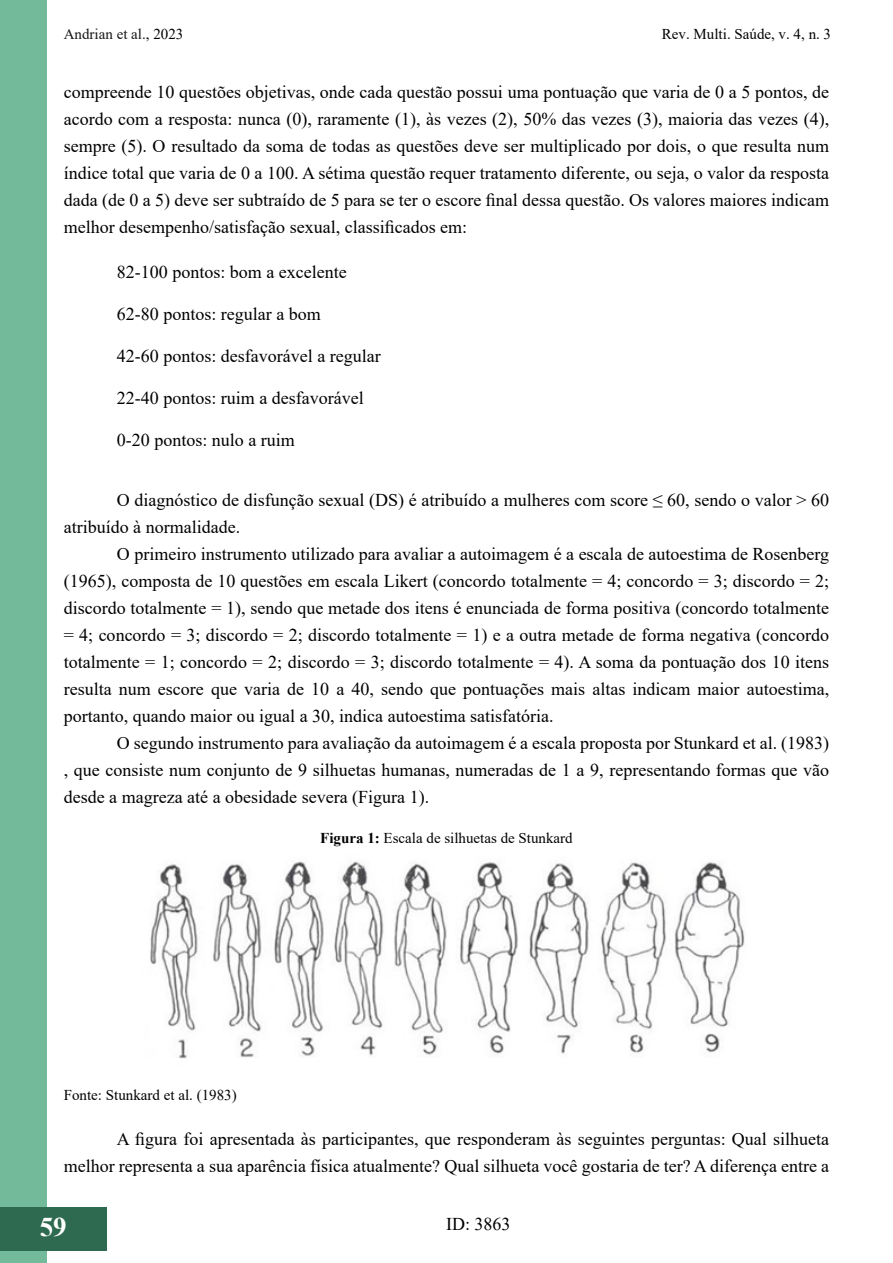
<style>
.page{position:relative;width:893px;height:1263px;background:#fff}
.page>*{position:absolute;margin:0;border:0;box-sizing:border-box;transform-origin:0 0}
.t1{font:700 27px "Times New Roman";color:#fff}
.t2{font:18px/27px "Times New Roman";color:#000;text-align:justify}
.t3{font:15px "Times New Roman";color:#000}
.t4{font:15px "Times New Roman";color:#181717}
.s1{color:#000}
.s2{font-weight:700}
</style>
<div class="page">
<div style="left:0;top:0;width:47px;height:1262px;background:#73ba9b"></div>
<hr style="left:892px;top:1207px;width:1px;height:43px;background:#2d6a4f">
<div style="left:0;top:1207px;width:106px;height:43px;background:#2d6a4f"></div>
<img style="left:150px;top:861px;width:595px;height:198px">
<p class="t4" style="left:64px;top:24px;width:121px">Andrian et al.<span class="s1">, 2023</span></p>
<p class="t3" style="left:662px;top:24px;width:171px">Rev. Multi. Saúde, v. 4, n. 3</p>
<p class="t2" style="left:64px;top:77px;width:767px">compreende 10 questões objetivas, onde cada questão possui uma pontuação que varia de 0 a 5 pontos, de acordo com a resposta: nunca (0), raramente (1), às vezes (2), 50% das vezes (3), maioria das vezes (4), sempre (5). O resultado da soma de todas as questões deve ser multiplicado por dois, o que resulta num índice total que varia de 0 a 100. A sétima questão requer tratamento diferente, ou seja, o valor da resposta dada (de 0 a 5) deve ser subtraído de 5 para se ter o escore final dessa questão. Os valores maiores indicam melhor desempenho/satisfação sexual, classificados em:</p>
<p class="t2" style="left:117px;top:257px;width:231px">82-100 pontos: bom a excelente</p>
<p class="t2" style="left:117px;top:299px;width:205px">62-80 pontos: regular a bom</p>
<p class="t2" style="left:117px;top:341px;width:265px">42-60 pontos: desfavorável a regular</p>
<p class="t2" style="left:117px;top:383px;width:248px">22-40 pontos: ruim a desfavorável</p>
<p class="t2" style="left:117px;top:425px;width:180px">0-20 pontos: nulo a ruim</p>
<p class="t2" style="left:64px;top:485px;width:767px;text-indent:53px">O diagnóstico de disfunção sexual (DS) é atribuído a mulheres com score ≤ 60, sendo o valor &gt; 60 atribuído à normalidade.</p>
<p class="t2" style="left:64px;top:539px;width:767px;text-indent:53px">O primeiro instrumento utilizado para avaliar a autoimagem é a escala de autoestima de Rosenberg (1965), composta de 10 questões em escala Likert (concordo totalmente = 4; concordo = 3; discordo = 2; discordo totalmente = 1), sendo que metade dos itens é enunciada de forma positiva (concordo totalmente = 4; concordo = 3; discordo = 2; discordo totalmente = 1) e a outra metade de forma negativa (concordo totalmente = 1; concordo = 2; discordo = 3; discordo totalmente = 4). A soma da pontuação dos 10 itens resulta num escore que varia de 10 a 40, sendo que pontuações mais altas indicam maior autoestima, portanto, quando maior ou igual a 30, indica autoestima satisfatória.</p>
<p class="t2" style="left:64px;top:728px;width:767px;text-indent:53px">O segundo instrumento para avaliação da autoimagem é a escala proposta por Stunkard et al. (1983) , que consiste num conjunto de 9 silhuetas humanas, numeradas de 1 a 9, representando formas que vão desde a magreza até a obesidade severa (Figura 1).</p>
<p class="t3" style="left:320px;top:827px;width:254px"><span class="s2">Figura 1:</span> Escala de silhuetas de Stunkard</p>
<p class="t3" style="left:64px;top:1084px;width:174px">Fonte: Stunkard et al. (1983)</p>
<p class="t2" style="left:64px;top:1125px;width:767px;text-align:right">A figura foi apresentada às participantes, que responderam às seguintes perguntas: Qual silhueta melhor representa a sua aparência física atualmente? Qual silhueta você gostaria de ter? A diferença entre a</p>
<h1 class="t1" style="left:40px;top:1207px;width:28px">59</h1>
<p class="t2" style="left:446px;top:1210px;width:66px">ID: 3863</p>
</div>
